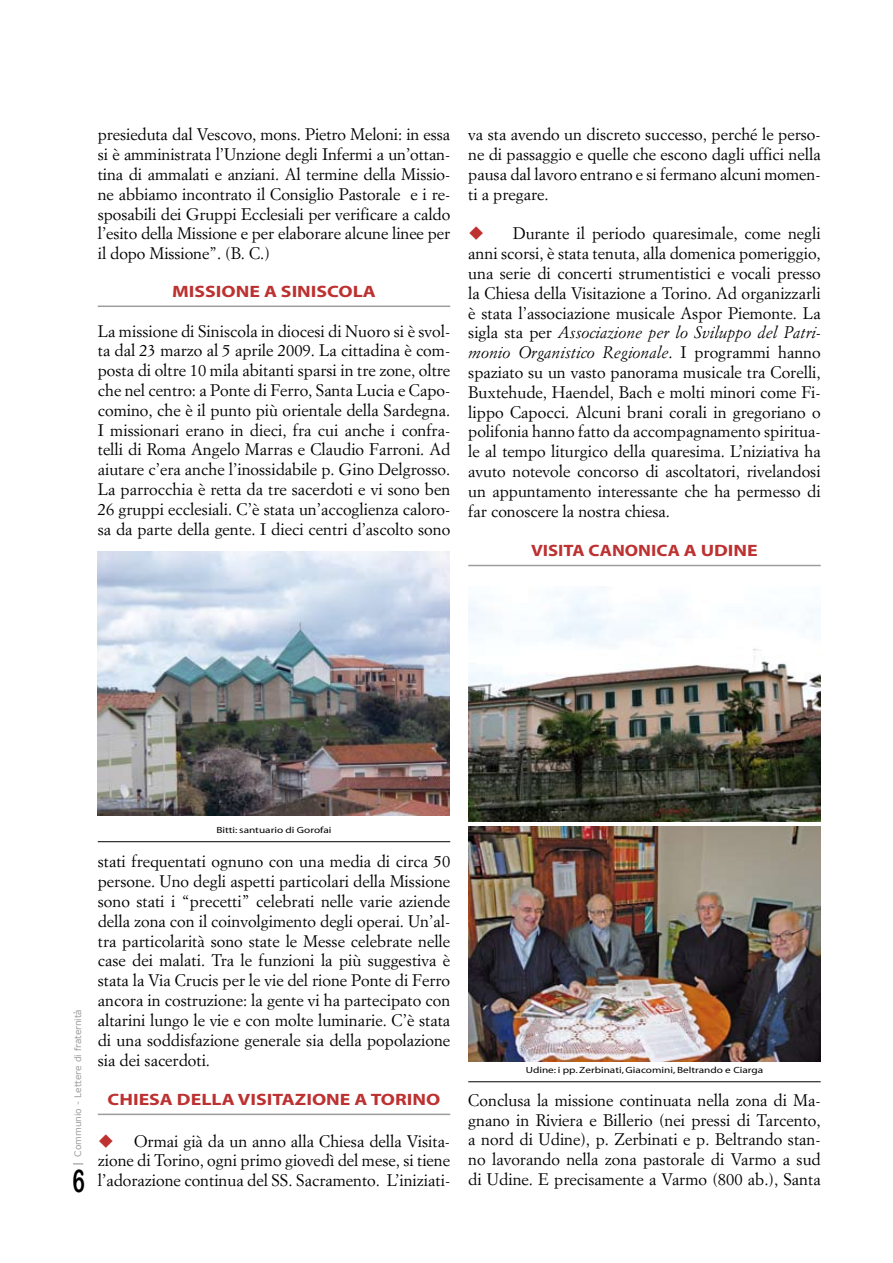
<style>
.page{position:relative;width:893px;height:1263px;background:#fff}
.page>*{position:absolute;margin:0;border:0;box-sizing:border-box;transform-origin:0 0}
.t1{font:31.5px "Arial Rounded MT Bold";color:#000;scale:.67 1}
.t2{font:16.5px/19.8px "Simoncini Garamond";color:#000;text-align:justify}
.t3{font:700 16.5px "Myriad";color:#bd3131;scale:1.2 1}
.t4{font:700 16.5px "Myriad";color:#bd3131;scale:1.13 1}
.t5{font:9px "Myriad";color:#000;scale:1.25 1}
.t6{font:9px "Verdana";color:#9c9d9f}
.s1{color:#bd3131}
.s2{font-style:italic}
</style>
<div class="page">
<hr style="left:98px;top:306px;width:352px;height:1px;background:#9c9d9f">
<hr style="left:468px;top:565px;width:353px;height:1px;background:#9c9d9f">
<img style="left:98px;top:551px;width:352px;height:264px">
<hr style="left:98px;top:841px;width:352px;height:1px;background:#000">
<hr style="left:98px;top:1113px;width:352px;height:2px;background:#9c9d9f">
<img style="left:468px;top:826px;width:353px;height:235px">
<hr style="left:468px;top:1081px;width:353px;height:1px;background:#000">
<img style="left:468px;top:593px;width:353px;height:229px">
<p class="t2" style="left:98px;top:124px;width:354px">presieduta dal Vescovo, mons. Pietro Meloni: in essa si è amministrata l’Unzione degli Infermi a un’ottan&shy;tina di ammalati e anziani. Al termine della Missio&shy;ne abbiamo incontrato il Consiglio Pastorale e i re&shy;sposabili dei Gruppi Ecclesiali per verificare a caldo l’esito della Missione e per elaborare alcune linee per il dopo Missione”. (B. C.)</p>
<p class="t3" style="left:172px;top:283px;width:171px">MISSIONE A SINISCOLA</p>
<p class="t2" style="left:98px;top:321px;width:354px">La missione di Siniscola in diocesi di Nuoro si è svol&shy;ta dal 23 marzo al 5 aprile 2009. La cittadina è com&shy;posta di oltre 10 mila abitanti sparsi in tre zone, oltre che nel centro: a Ponte di Ferro, Santa Lucia e Capo&shy;comino, che è il punto più orientale della Sardegna.<br>I missionari erano in dieci, fra cui anche i confra&shy;telli di Roma Angelo Marras e Claudio Farroni. Ad aiutare c’era anche l’inossidabile p. Gino Delgrosso.<br>La parrocchia è retta da tre sacerdoti e vi sono ben 26 gruppi ecclesiali. C’è stata un’accoglienza caloro&shy;sa da parte della gente. I dieci centri d’ascolto sono</p>
<p class="t2" style="left:468px;top:124px;width:354px">va sta avendo un discreto successo, perché le perso&shy;ne di passaggio e quelle che escono dagli uffici nella pausa dal lavoro entrano e si fermano alcuni momen&shy;ti a pregare.</p>
<p class="t2" style="left:468px;top:223px;width:354px"><span class="s1">◆</span> Durante il periodo quaresimale, come negli anni scorsi, è stata tenuta, alla domenica pomeriggio, una serie di concerti strumentistici e vocali presso la Chiesa della Visitazione a Torino. Ad organizzarli è stata l’associazione musicale Aspor Piemonte. La sigla sta per <span class="s2">Associazione per lo Sviluppo del Patri&shy;monio Organistico Regionale</span>. I programmi hanno spaziato su un vasto panorama musicale tra Corelli, Buxtehude, Haendel, Bach e molti minori come Fi&shy;lippo Capocci. Alcuni brani corali in gregoriano o polifonia hanno fatto da accompagnamento spiritua&shy;le al tempo liturgico della quaresima. L’niziativa ha avuto notevole concorso di ascoltatori, rivelandosi un appuntamento interessante che ha permesso di far conoscere la nostra chiesa.</p>
<p class="t4" style="left:531px;top:542px;width:202px">VISITA CANONICA A UDINE</p>
<p class="t6" style="left:72px;top:1157px;width:149px;rotate:-90deg">Communio - Lettere di fraternità</p>
<h1 class="t1" style="left:73px;top:1162px;width:20px">6</h1>
<p class="t5" style="left:216px;top:825px;width:94px">Bitti: santuario di Gorofai</p>
<p class="t2" style="left:98px;top:851px;width:354px">stati frequentati ognuno con una media di circa 50 persone. Uno degli aspetti particolari della Missione sono stati i “precetti” celebrati nelle varie aziende della zona con il coinvolgimento degli operai. Un’al&shy;tra particolarità sono state le Messe celebrate nelle case dei malati. Tra le funzioni la più suggestiva è stata la Via Crucis per le vie del rione Ponte di Ferro ancora in costruzione: la gente vi ha partecipato con altarini lungo le vie e con molte luminarie. C’è stata di una soddisfazione generale sia della popolazione sia dei sacerdoti.</p>
<p class="t3" style="left:108px;top:1091px;width:279px">CHIESA DELLA VISITAZIONE A TORINO</p>
<p class="t2" style="left:98px;top:1130px;width:354px"><span class="s1">◆</span> Ormai già da un anno alla Chiesa della Visita&shy;zione di Torino, ogni primo giovedì del mese, si tiene l’adorazione continua del SS. Sacramento. L’iniziati-</p>
<p class="t5" style="left:526px;top:1065px;width:191px">Udine: i pp. Zerbinati, Giacomini, Beltrando e Ciarga</p>
<p class="t2" style="left:468px;top:1090px;width:354px">Conclusa la missione continuata nella zona di Ma&shy;gnano in Riviera e Billerio (nei pressi di Tarcento, a nord di Udine), p. Zerbinati e p. Beltrando stan&shy;no lavorando nella zona pastorale di Varmo a sud di Udine. E precisamente a Varmo (800 ab.), Santa</p>
</div>
